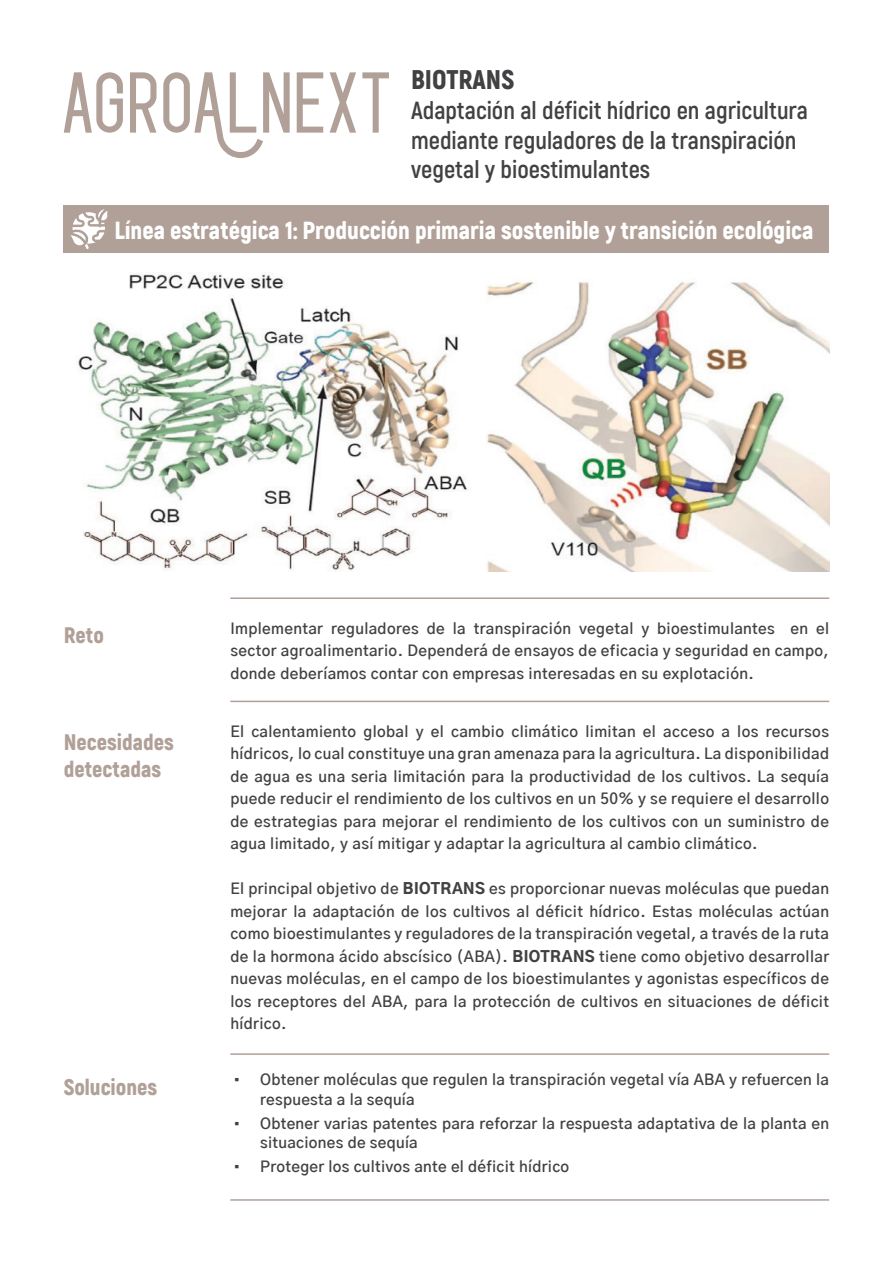
<style>
.page{position:relative;width:893px;height:1263px;background:#fff}
.page>*{position:absolute;margin:0;border:0;box-sizing:border-box;transform-origin:0 0}
.t1{font:900 27px "Akrobat";color:#414042}
.t2{font:700 24.75px/29.7px "Akrobat";color:#414042}
.t3{font:900 24.75px "Akrobat";color:#fff}
.t4{font:900 22.5px/27px "Akrobat";color:#b0a098}
.t5{font:600 15px/22.5px "Gothic A1";letter-spacing:.025em;color:#424142;text-align:justify}
.t6{font:600 15px/19.5px "Gothic A1";letter-spacing:.02em;color:#414042}
.s1{font-weight:900}
</style>
<div class="page">
<img style="left:76px;top:272px;width:753px;height:300px">
<div style="left:64px;top:205px;width:765px;height:48px;background:#b0a098"></div>
<hr style="left:230px;top:701px;width:599px;height:1px;background:#b0a098">
<hr style="left:230px;top:597px;width:599px;height:2px;background:#b0a098">
<hr style="left:230px;top:1053px;width:599px;height:2px;background:#b0a098">
<svg style="left:71px;top:209px;width:37px;height:40px"></svg>
<hr style="left:230px;top:1199px;width:599px;height:2px;background:#b0a098">
<svg style="left:64px;top:72px;width:59px;height:61px"></svg>
<svg style="left:130px;top:72px;width:27px;height:61px"></svg>
<svg style="left:163px;top:72px;width:127px;height:86px"></svg>
<svg style="left:297px;top:72px;width:26px;height:61px"></svg>
<svg style="left:330px;top:72px;width:26px;height:61px"></svg>
<svg style="left:362px;top:72px;width:27px;height:61px"></svg>
<h1 class="t1" style="left:411px;top:62px;width:105px">BIOTRANS</h1>
<h2 class="t2" style="left:411px;top:95px;width:399px">Adaptación al déficit hídrico en agricultura mediante reguladores de la transpiración vegetal y bioestimulantes</h2>
<h2 class="t3" style="left:114px;top:214px;width:701px">Línea estratégica 1: Producción primaria sostenible y transición ecológica</h2>
<h3 class="t4" style="left:64px;top:621px;width:42px">Reto</h3>
<p class="t5" style="left:230px;top:616px;width:600px">Implementar reguladores de la transpiración vegetal y bioestimulantes en el sector agroalimentario. Dependerá de ensayos de eficacia y seguridad en campo, donde deberíamos contar con empresas interesadas en su explotación.</p>
<h3 class="t4" style="left:64px;top:728px;width:112px">Necesidades detectadas</h3>
<h3 class="t4" style="left:64px;top:1073px;width:95px">Soluciones</h3>
<p class="t5" style="left:230px;top:720px;width:600px">El calentamiento global y el cambio climático limitan el acceso a los recursos hídricos, lo cual constituye una gran amenaza para la agricultura. La disponibilidad de agua es una seria limitación para la productividad de los cultivos. La sequía puede reducir el rendimiento de los cultivos en un 50% y se requiere el desarrollo de estrategias para mejorar el rendimiento de los cultivos con un suministro de agua limitado, y así mitigar y adaptar la agricultura al cambio climático.</p>
<p class="t5" style="left:230px;top:877px;width:600px">El principal objetivo de <span class="s1">BIOTRANS</span> es proporcionar nuevas moléculas que puedan mejorar la adaptación de los cultivos al déficit hídrico. Estas moléculas actúan como bioestimulantes y reguladores de la transpiración vegetal, a través de la ruta de la hormona ácido abscísico (ABA). <span class="s1">BIOTRANS</span> tiene como objetivo desarrollar nuevas moléculas, en el campo de los bioestimulantes y agonistas específicos de los receptores del ABA, para la protección de cultivos en situaciones de déficit hídrico.</p>
<p class="t6" style="left:260px;top:1070px;width:570px;text-indent:-27px">• Obtener moléculas que regulen la transpiración vegetal vía ABA y refuercen la respuesta a la sequía</p>
<p class="t6" style="left:260px;top:1113px;width:570px;text-indent:-27px">• Obtener varias patentes para reforzar la respuesta adaptativa de la planta en situaciones de sequía</p>
<p class="t6" style="left:233px;top:1156px;width:338px">• Proteger los cultivos ante el déficit hídrico</p>
</div>
